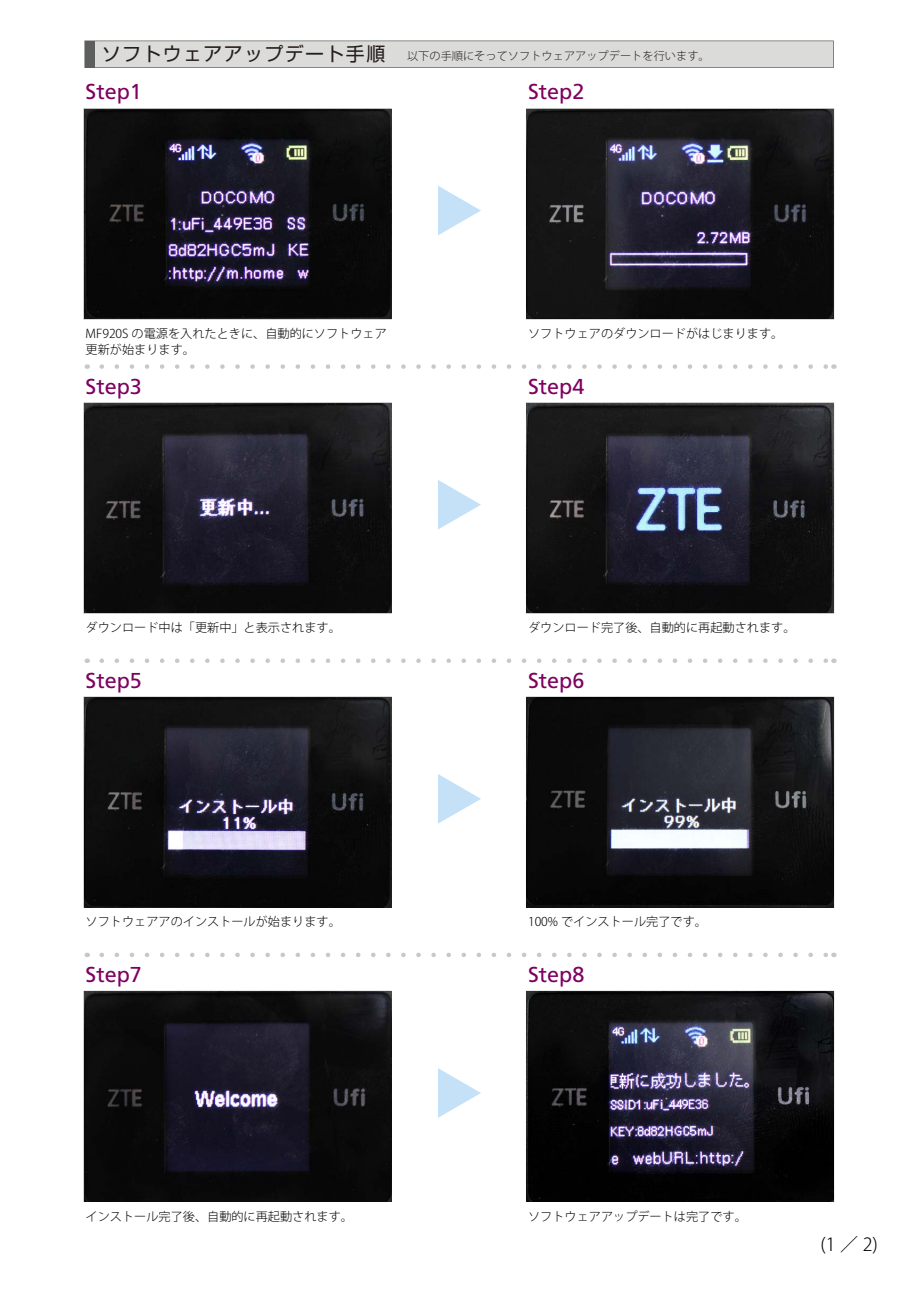
<style>
.page{position:relative;width:919px;height:1289px;background:#fff}
.page>*{position:absolute;margin:0;border:0;box-sizing:border-box;transform-origin:0 0}
.t1{font:21.6px "Frutiger LT Pro";color:#7f0060}
.t2{font:300 18px "Koz Go Pr 6 N";color:#000}
.t3{font:300 12.15px/15.5px "Koz Go Pr 6 N";color:#000}
.t4{font:300 11.25px "Koz Go Pr 6 N";color:#251e1c}
.s1{font-family:"Shin Go Pr 6 N";font-weight:400;font-size:18.9px}
</style>
<div class="page">
<svg style="left:84px;top:41px;width:749px;height:27px;background:#d6d6d5"></svg>
<svg style="left:438px;top:186px;width:43px;height:49px"></svg>
<div style="left:85px;top:41px;width:10px;height:26px;background:#5d5e5e"></div>
<svg style="left:438px;top:480px;width:43px;height:49px"></svg>
<svg style="left:438px;top:774px;width:43px;height:49px"></svg>
<svg style="left:438px;top:1068px;width:43px;height:49px"></svg>
<img style="left:84px;top:109px;width:307px;height:210px">
<img style="left:526px;top:109px;width:307px;height:210px">
<img style="left:84px;top:403px;width:307px;height:210px">
<img style="left:526px;top:403px;width:307px;height:210px">
<img style="left:84px;top:697px;width:307px;height:210px">
<img style="left:526px;top:697px;width:307px;height:210px">
<img style="left:84px;top:991px;width:307px;height:210px">
<img style="left:526px;top:991px;width:307px;height:210px">
<svg style="left:102px;top:364px;width:723px;height:5px"></svg>
<svg style="left:102px;top:658px;width:723px;height:5px"></svg>
<svg style="left:102px;top:952px;width:723px;height:5px"></svg>
<p class="t4" style="left:102px;top:50px;width:609px"><span class="s1">ソフトウェアアップデート手順</span> 以下の手順にそってソフトウェアアップデートを行います。</p>
<h1 class="t1" style="left:86px;top:79px;width:58px">Step1</h1>
<h1 class="t1" style="left:528px;top:79px;width:58px">Step2</h1>
<p class="t3" style="left:86px;top:326px;width:303px">MF920S の電源を入れたときに、自動的にソフトウェア更新が始まります。</p>
<p class="t3" style="left:528px;top:326px;width:257px">ソフトウェアのダウンロードがはじまります。</p>
<h1 class="t1" style="left:86px;top:373px;width:58px">Step3</h1>
<h1 class="t1" style="left:528px;top:373px;width:58px">Step4</h1>
<p class="t3" style="left:86px;top:620px;width:257px">ダウンロード中は「更新中」と表示されます。</p>
<p class="t3" style="left:528px;top:620px;width:269px">ダウンロード完了後、自動的に再起動されます。</p>
<h1 class="t1" style="left:86px;top:667px;width:58px">Step5</h1>
<h1 class="t1" style="left:528px;top:667px;width:58px">Step6</h1>
<p class="t3" style="left:86px;top:914px;width:257px">ソフトウェアアのインストールが始まります。</p>
<p class="t3" style="left:528px;top:914px;width:180px">100% でインストール完了です。</p>
<h1 class="t1" style="left:86px;top:961px;width:58px">Step7</h1>
<h1 class="t1" style="left:528px;top:961px;width:58px">Step8</h1>
<p class="t3" style="left:86px;top:1208px;width:269px">インストール完了後、自動的に再起動されます。</p>
<p class="t3" style="left:528px;top:1208px;width:220px">ソフトウェアアップデートは完了です。</p>
<h2 class="t2" style="left:820px;top:1234px;width:59px">(1 ／ 2)</h2>
</div>
